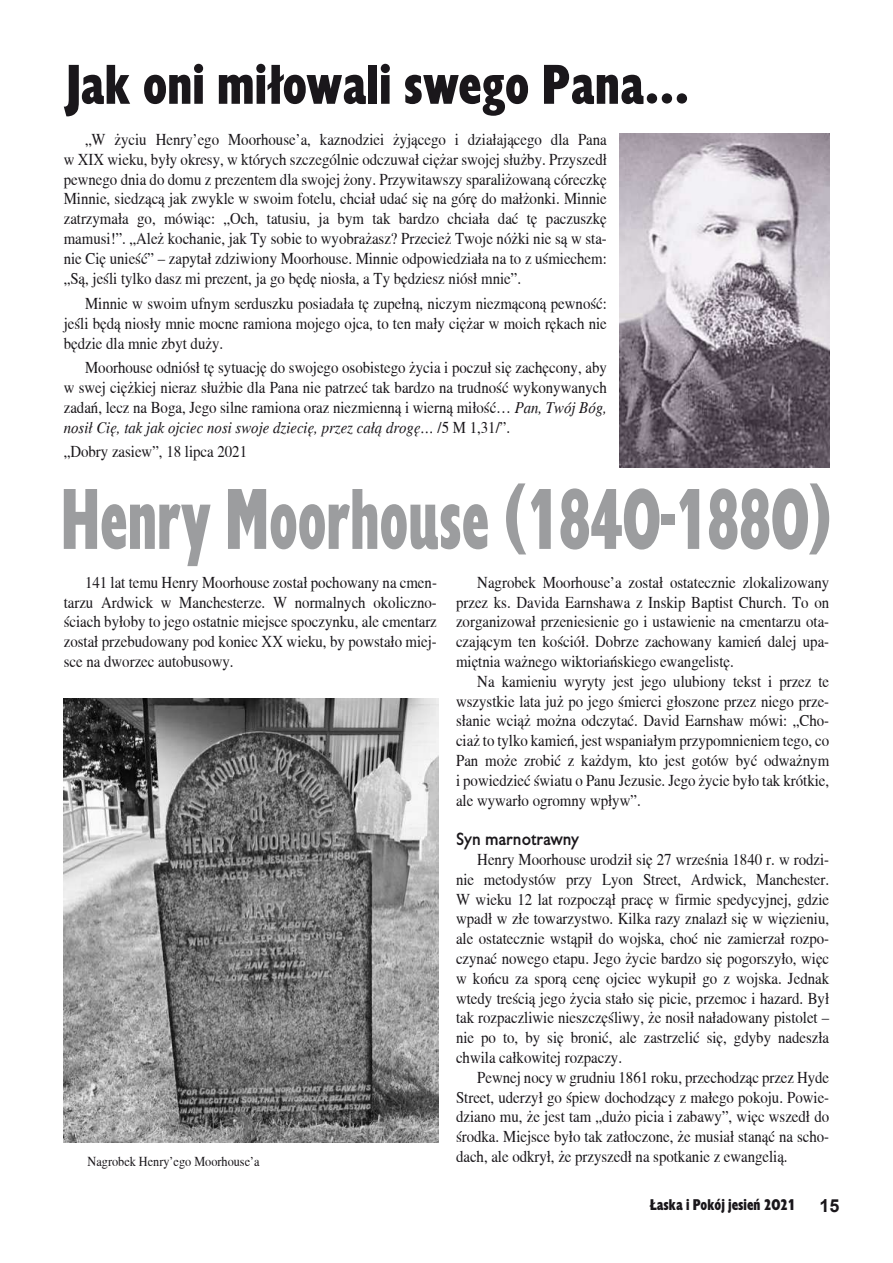
<style>
.page{position:relative;width:893px;height:1263px;background:#fff}
.page>*{position:absolute;margin:0;border:0;box-sizing:border-box;transform-origin:0 0}
.t1{font:83.1px "EFN Gilead Blk Cnd";color:#9c9d9f;scale:.76 1}
.t2{font:54px "EFN Gilead Blk Cnd";color:#1a171b}
.t3{font:700 18px "Arial";color:#1a171b}
.t4{font:16.5px/19.8px "Toronto";color:#1a171b;text-align:justify;scale:.9 1}
.t5{font:700 16.5px "EFN Gilead";color:#1a171b;scale:.9 1}
.t6{font:15px "EFN Gilead Blk Cnd";color:#1a171b}
.t7{font:13.65px "Toronto";color:#1a171b;scale:.9 1}
.s1{font-style:italic}
</style>
<div class="page">
<img style="left:620px;top:133px;width:209px;height:334px">
<img style="left:64px;top:699px;width:374px;height:443px">
<h2 class="t2" style="left:64px;top:65px;width:626px">Jak oni miłowali swego Pana...</h2>
<p class="t4" style="left:64px;top:130px;width:605px;text-indent:21px">„W życiu Henry’ego Moorhouse’a, kaznodziei żyjącego i działającego dla Pana w XIX wieku, były okresy, w których szczególnie odczuwał ciężar swojej służby. Przyszedł pewnego dnia do domu z prezentem dla swojej żony. Przywitawszy sparaliżowaną córeczkę Minnie, siedzącą jak zwykle w swoim fotelu, chciał udać się na górę do małżonki. Minnie zatrzymała go, mówiąc: „Och, tatusiu, ja bym tak bardzo chciała dać tę paczuszkę mamusi!”. „Ależ kochanie, jak Ty sobie to wyobrażasz? Przecież Twoje nóżki nie są w sta&shy;nie Cię unieść” – zapytał zdziwiony Moorhouse. Minnie odpowiedziała na to z uśmiechem: „Są, jeśli tylko dasz mi prezent, ja go będę niosła, a Ty będziesz niósł mnie”.</p>
<p class="t4" style="left:64px;top:295px;width:605px;text-indent:21px">Minnie w swoim ufnym serduszku posiadała tę zupełną, niczym niezmąconą pewność: jeśli będą niosły mnie mocne ramiona mojego ojca, to ten mały ciężar w moich rękach nie będzie dla mnie zbyt duży.</p>
<p class="t4" style="left:64px;top:359px;width:605px;text-indent:21px">Moorhouse odniósł tę sytuację do swojego osobistego życia i poczuł się zachęcony, aby w swej ciężkiej nieraz służbie dla Pana nie patrzeć tak bardzo na trudność wykonywanych zadań, lecz na Boga, Jego silne ramiona oraz niezmienną i wierną miłość… <span class="s1">Pan, Twój Bóg, nosił Cię, tak jak ojciec nosi swoje dziecię, przez całą drogę…</span> /5 M 1,31/”.</p>
<p class="t4" style="left:64px;top:442px;width:205px">„Dobry zasiew”, 18 lipca 2021</p>
<h1 class="t1" style="left:61px;top:489px;width:1016px">Henry Moorhouse (1840-1880)</h1>
<p class="t4" style="left:64px;top:573px;width:416px;text-indent:21px">141 lat temu Henry Moorhouse został pochowany na cmen&shy;tarzu Ardwick w Manchesterze. W normalnych okoliczno&shy;ściach byłoby to jego ostatnie miejsce spoczynku, ale cmentarz został przebudowany pod koniec XX wieku, by powstało miej&shy;sce na dworzec autobusowy.</p>
<p class="t4" style="left:456px;top:573px;width:416px;text-indent:21px">Nagrobek Moorhouse’a został ostatecznie zlokalizowany przez ks. Davida Earnshawa z Inskip Baptist Church. To on zorganizował przeniesienie go i ustawienie na cmentarzu ota&shy;czającym ten kościół. Dobrze zachowany kamień dalej upa&shy;miętnia ważnego wiktoriańskiego ewangelistę.</p>
<p class="t4" style="left:456px;top:672px;width:416px;text-indent:21px">Na kamieniu wyryty jest jego ulubiony tekst i przez te wszystkie lata już po jego śmierci głoszone przez niego prze&shy;słanie wciąż można odczytać. David Earnshaw mówi: „Cho&shy;ciaż to tylko kamień, jest wspaniałym przypomnieniem tego, co Pan może zrobić z każdym, kto jest gotów być odważnym i powiedzieć światu o Panu Jezusie. Jego życie było tak krótkie, ale wywarło ogromny wpływ”.</p>
<p class="t5" style="left:456px;top:833px;width:138px">Syn marnotrawny</p>
<p class="t4" style="left:456px;top:850px;width:416px;text-indent:21px">Henry Moorhouse urodził się 27 września 1840 r. w rodzi&shy;nie metodystów przy Lyon Street, Ardwick, Manchester.<br>W wieku 12 lat rozpoczął pracę w firmie spedycyjnej, gdzie wpadł w złe towarzystwo. Kilka razy znalazł się w więzieniu, ale ostatecznie wstąpił do wojska, choć nie zamierzał rozpo&shy;czynać nowego etapu. Jego życie bardzo się pogorszyło, więc w końcu za sporą cenę ojciec wykupił go z wojska. Jednak wtedy treścią jego życia stało się picie, przemoc i hazard. Był tak rozpaczliwie nieszczęśliwy, że nosił naładowany pistolet – nie po to, by się bronić, ale zastrzelić się, gdyby nadeszła chwila całkowitej rozpaczy.</p>
<p class="t4" style="left:456px;top:1068px;width:416px;text-indent:21px">Pewnej nocy w grudniu 1861 roku, przechodząc przez Hyde Street, uderzył go śpiew dochodzący z małego pokoju. Powie&shy;dziano mu, że jest tam „dużo picia i zabawy”, więc wszedł do środka. Miejsce było tak zatłoczone, że musiał stanąć na scho&shy;dach, ale odkrył, że przyszedł na spotkanie z ewangelią.</p>
<p class="t7" style="left:88px;top:1156px;width:193px">Nagrobek Henry’ego Moorhouse’a</p>
<p class="t6" style="left:650px;top:1199px;width:147px">Łaska i Pokój jesień 2021</p>
<p class="t3" style="left:819px;top:1199px;width:22px">15</p>
</div>
